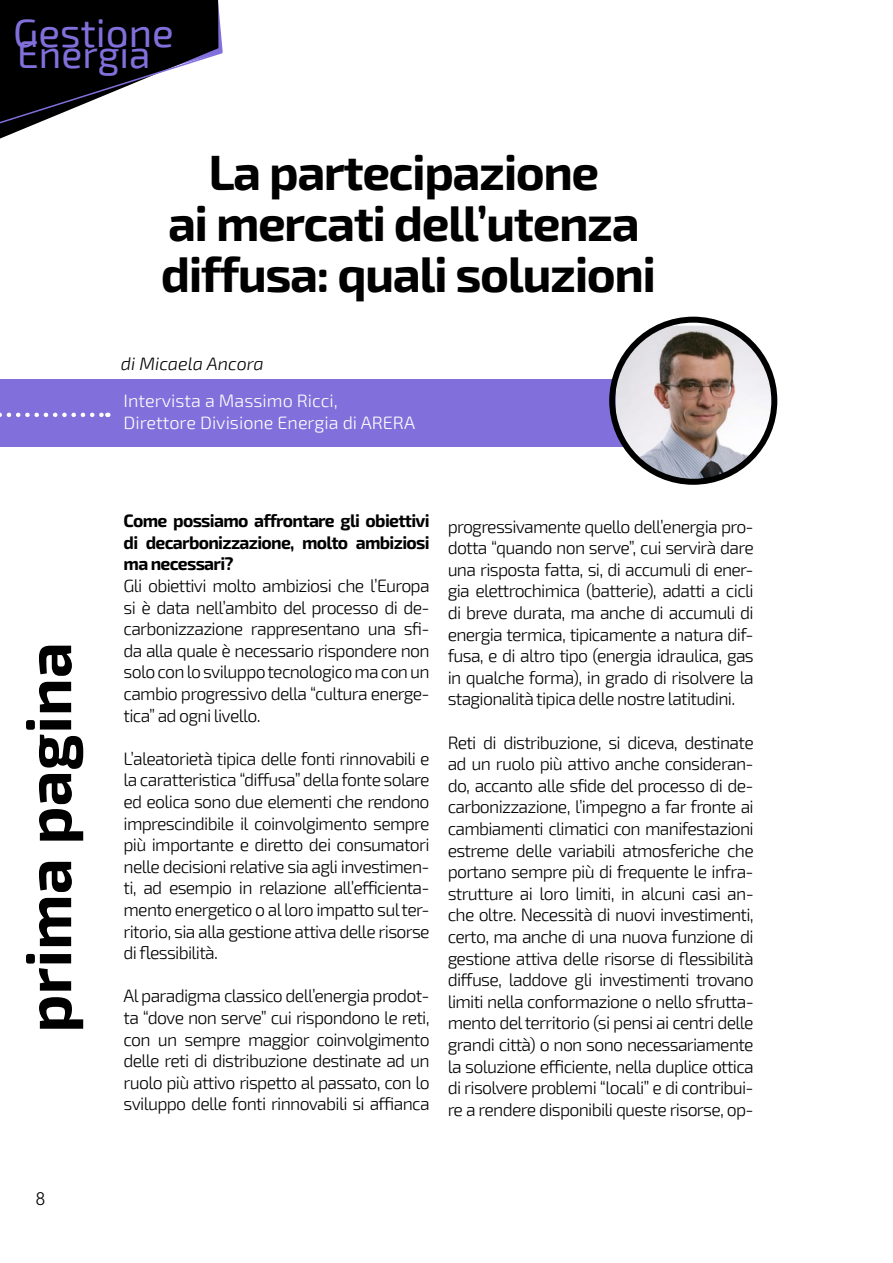
<style>
.page{position:relative;width:893px;height:1263px;background:#fff}
.page>*{position:absolute;margin:0;border:0;box-sizing:border-box;transform-origin:0 0}
.t1{font:700 63.45px "Exo 2";color:#000}
.t2{font:700 49.5px/51px "Exo 2";letter-spacing:-.03em;color:#000;text-align:center}
.t3{font:40.35px "Exo 2";color:#8170db}
.t4{font:38.85px "Exo 2";color:#8170db}
.t5{font:300 18px/21.6px "Exo 2";letter-spacing:-.04em;color:#000;text-align:justify}
.t6{font:700 18px/21.6px "Exo 2";letter-spacing:-.04em;color:#000;text-align:justify}
.t7{font:300 18px/21.6px "Exo 2";color:#fff}
.t8{font:italic 300 18px "Exo 2";color:#000}
.t9{font:300 18px "Avenir LT Std";color:#000}
</style>
<div class="page">
<svg style="left:0;top:0;width:223px;height:139px"></svg>
<div style="left:0;top:379px;width:720px;height:67px;background:#8170db"></div>
<img style="left:616px;top:326px;width:158px;height:156px">
<div style="left:609px;top:317px;width:168px;height:168px;border:6px solid #000;border-radius:50%"></div>
<svg style="left:0;top:413px;width:108px;height:4px"></svg>
<h3 class="t3" style="left:13px;top:6px;width:162px">Gestione</h3>
<h3 class="t4" style="left:17px;top:30px;width:135px">Energia</h3>
<h2 class="t2" style="left:161px;top:148px;width:497px">La partecipazione<br>ai mercati dell’utenza diffusa: quali soluzioni</h2>
<p class="t8" style="left:121px;top:352px;width:144px">di Micaela Ancora</p>
<h1 class="t1" style="left:11px;top:1032px;width:392px;rotate:-90deg">prima pagina</h1>
<p class="t9" style="left:36px;top:1188px;width:11px">8</p>
<p class="t7" style="left:124px;top:389px;width:293px">Intervista a Massimo Ricci,<br>Direttore Divisione Energia di ARERA</p>
<p class="t6" style="left:124px;top:510px;width:308px">Come possiamo affrontare gli obiettivi di decarbonizzazione, molto ambiziosi ma necessari?</p>
<p class="t5" style="left:124px;top:574px;width:308px">Gli obiettivi molto ambiziosi che l’Europa si è data nell’ambito del processo di de&shy;carbonizzazione rappresentano una sfi&shy;da alla quale è necessario rispondere non solo con lo sviluppo tecnologico ma con un cambio progressivo della “cultura energe&shy;tica” ad ogni livello.</p>
<p class="t5" style="left:124px;top:747px;width:308px">L’aleatorietà tipica delle fonti rinnovabili e la caratteristica “diffusa” della fonte solare ed eolica sono due elementi che rendono imprescindibile il coinvolgimento sempre più importante e diretto dei consumatori nelle decisioni relative sia agli investimen&shy;ti, ad esempio in relazione all’efficienta&shy;mento energetico o al loro impatto sul ter&shy;ritorio, sia alla gestione attiva delle risorse di flessibilità.</p>
<p class="t5" style="left:124px;top:984px;width:308px">Al paradigma classico dell’energia prodot&shy;ta “dove non serve” cui rispondono le reti, con un sempre maggior coinvolgimento delle reti di distribuzione destinate ad un ruolo più attivo rispetto al passato, con lo sviluppo delle fonti rinnovabili si affianca</p>
<p class="t5" style="left:448px;top:514px;width:308px">progressivamente quello dell’energia pro&shy;dotta “quando non serve”, cui servirà dare una risposta fatta, si, di accumuli di ener&shy;gia elettrochimica (batterie), adatti a cicli di breve durata, ma anche di accumuli di energia termica, tipicamente a natura dif&shy;fusa, e di altro tipo (energia idraulica, gas in qualche forma), in grado di risolvere la stagionalità tipica delle nostre latitudini.</p>
<p class="t5" style="left:448px;top:730px;width:308px">Reti di distribuzione, si diceva, destinate ad un ruolo più attivo anche consideran&shy;do, accanto alle sfide del processo di de&shy;carbonizzazione, l’impegno a far fronte ai cambiamenti climatici con manifestazioni estreme delle variabili atmosferiche che portano sempre più di frequente le infra&shy;strutture ai loro limiti, in alcuni casi an&shy;che oltre. Necessità di nuovi investimenti, certo, ma anche di una nuova funzione di gestione attiva delle risorse di flessibilità diffuse, laddove gli investimenti trovano limiti nella conformazione o nello sfrutta&shy;mento del territorio (si pensi ai centri delle grandi città) o non sono necessariamente la soluzione efficiente, nella duplice ottica di risolvere problemi “locali” e di contribui&shy;re a rendere disponibili queste risorse, op-</p>
</div>
